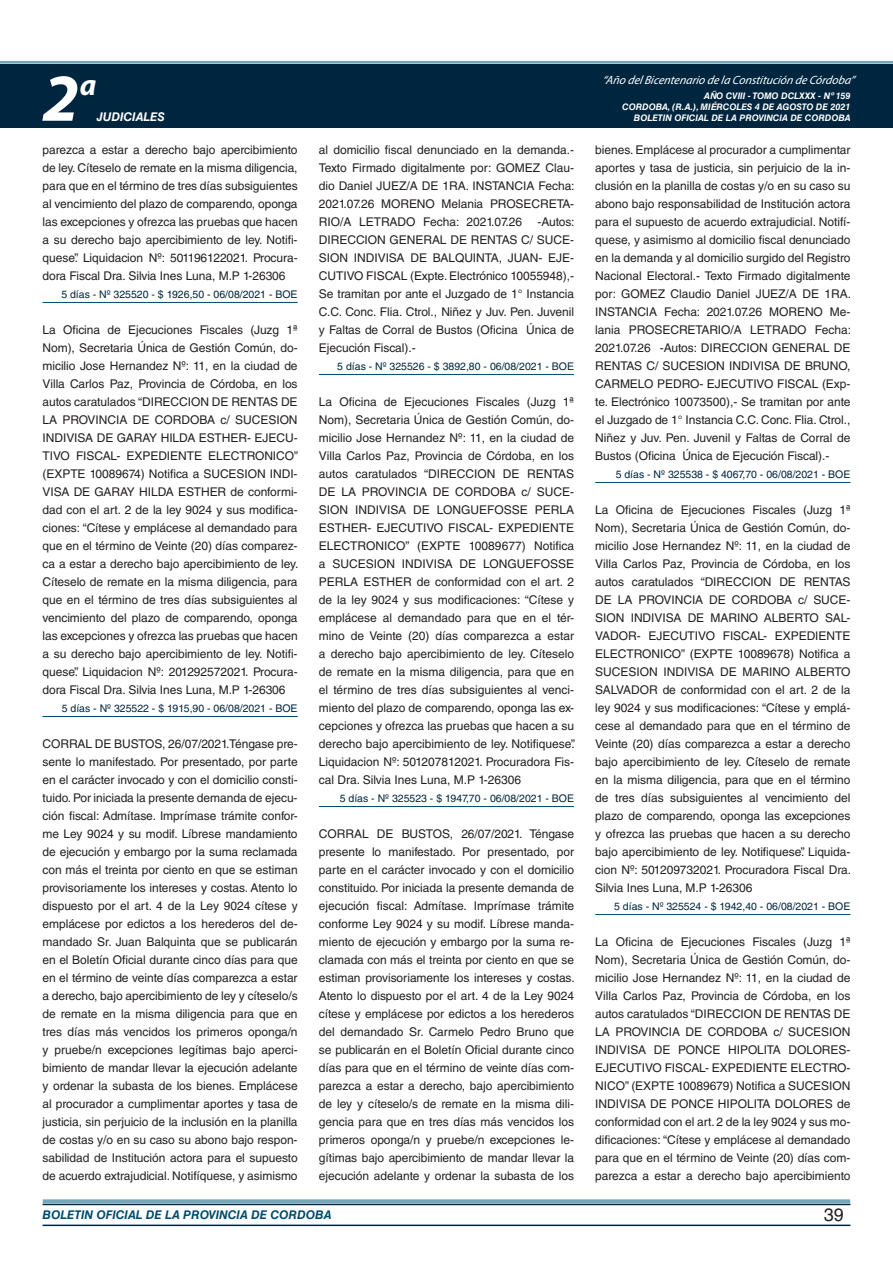
<style>
.page{position:relative;width:893px;height:1263px;background:#fff}
.page>*{position:absolute;margin:0;border:0;box-sizing:border-box;transform-origin:0 0}
.t1{font:italic 700 67.5px "Myriad Pro";color:#fff}
.t2{font:italic 700 30px "Myriad Pro";color:#fff}
.t3{font:18px "Helvetica LT Std";color:#231f20}
.t4{font:12px/18px "Helvetica LT Std";letter-spacing:-.005em;color:#231f20;text-align:justify}
.t5{font:italic 12px "Myriad Pro";color:#fff}
.t6{font:italic 700 12px "Helvetica LT Std";color:#004b6c}
.t7{font:italic 700 12px "Helvetica LT Std";color:#fff}
.t8{font:10.5px "Helvetica LT Std";color:#00263f}
.t9{font:italic 700 9px/10.8px "Helvetica LT Std";color:#fff;text-align:right}
</style>
<div class="page">
<div style="left:0;top:61px;width:893px;height:6px;background:#fff;opacity:.75"></div>
<div style="left:0;top:64px;width:893px;height:64px;background:#00263f"></div>
<hr style="left:43px;top:1224px;width:807px;height:2px;background:#00263f">
<div style="left:42px;top:1198px;width:809px;height:8px;background:#fff;opacity:.75"></div>
<hr style="left:43px;top:302px;width:255px;height:1px;background:#004b6c">
<hr style="left:43px;top:716px;width:255px;height:1px;background:#004b6c">
<hr style="left:319px;top:374px;width:255px;height:1px;background:#004b6c">
<hr style="left:319px;top:806px;width:255px;height:1px;background:#004b6c">
<hr style="left:595px;top:482px;width:255px;height:1px;background:#004b6c">
<hr style="left:595px;top:914px;width:255px;height:1px;background:#004b6c">
<p class="t5" style="left:603px;top:72px;width:254px">“Año delBicentenario de la Constitución de Córdoba”</p>
<h1 class="t1" style="left:43px;top:54px;width:38px">2</h1>
<h2 class="t2" style="left:80px;top:66px;width:18px">a</h2>
<p class="t9" style="left:622px;top:91px;width:230px">AÑO CVIII - TOMO DCLXXX - Nº 159<br>CORDOBA, (R.A.), MIÉRCOLES 4 DE AGOSTO DE 2021</p>
<p class="t7" style="left:97px;top:110px;width:70px">JUDICIALES</p>
<p class="t9" style="left:634px;top:112px;width:218px">BOLETIN OFICIAL DE LA PROVINCIA DE CORDOBA</p>
<p class="t4" style="left:43px;top:141px;width:257px">parezca a estar a derecho bajo apercibimiento de ley. Cíteselo de remate en la misma diligencia, para que en el término de tres días subsiguientes al vencimiento del plazo de comparendo, oponga las excepciones y ofrezca las pruebas que hacen a su derecho bajo apercibimiento de ley. Notifi&shy;quese”. Liquidacion Nº: 501196122021. Procura&shy;dora Fiscal Dra. Silvia Ines Luna, M.P 1-26306</p>
<p class="t8" style="left:61px;top:288px;width:238px">5 días - Nº 325520 - $ 1926,50 - 06/08/2021 - BOE</p>
<p class="t4" style="left:43px;top:321px;width:257px">La Oficina de Ejecuciones Fiscales (Juzg 1ª Nom), Secretaria Única de Gestión Común, do&shy;micilio Jose Hernandez Nº: 11, en la ciudad de Villa Carlos Paz, Provincia de Córdoba, en los autos caratulados “DIRECCION DE RENTAS DE LA PROVINCIA DE CORDOBA c/ SUCESION INDIVISA DE GARAY HILDA ESTHER- EJECU-TIVO FISCAL- EXPEDIENTE ELECTRONICO” (EXPTE 10089674) Notifica a SUCESION INDI-VISA DE GARAY HILDA ESTHER de conformi&shy;dad con el art. 2 de la ley 9024 y sus modifica&shy;ciones: “Cítese y emplácese al demandado para que en el término de Veinte (20) días comparez&shy;ca a estar a derecho bajo apercibimiento de ley.<br>Cíteselo de remate en la misma diligencia, para que en el término de tres días subsiguientes al vencimiento del plazo de comparendo, oponga las excepciones y ofrezca las pruebas que hacen a su derecho bajo apercibimiento de ley. Notifi&shy;quese”. Liquidacion Nº: 201292572021. Procura&shy;dora Fiscal Dra. Silvia Ines Luna, M.P 1-26306</p>
<p class="t8" style="left:62px;top:702px;width:237px">5 días - Nº 325522 - $ 1915,90 - 06/08/2021 - BOE</p>
<p class="t4" style="left:43px;top:735px;width:257px">CORRAL DE BUSTOS, 26/07/2021.Téngase pre&shy;sente lo manifestado. Por presentado, por parte en el carácter invocado y con el domicilio consti&shy;tuido. Por iniciada la presente demanda de ejecu&shy;ción fiscal: Admítase. Imprímase trámite confor&shy;me Ley 9024 y su modif. Líbrese mandamiento de ejecución y embargo por la suma reclamada con más el treinta por ciento en que se estiman provisoriamente los intereses y costas. Atento lo dispuesto por el art. 4 de la Ley 9024 cítese y emplácese por edictos a los herederos del de&shy;mandado Sr. Juan Balquinta que se publicarán en el Boletín Oficial durante cinco días para que en el término de veinte días comparezca a estar a derecho, bajo apercibimiento de ley y cíteselo/s de remate en la misma diligencia para que en tres días más vencidos los primeros oponga/n y pruebe/n excepciones legítimas bajo aperci&shy;bimiento de mandar llevar la ejecución adelante y ordenar la subasta de los bienes. Emplácese al procurador a cumplimentar aportes y tasa de justicia, sin perjuicio de la inclusión en la planilla de costas y/o en su caso su abono bajo respon&shy;sabilidad de Institución actora para el supuesto de acuerdo extrajudicial. Notifíquese, y asimismo</p>
<p class="t4" style="left:319px;top:141px;width:257px">al domicilio fiscal denunciado en la demanda.- Texto Firmado digitalmente por: GOMEZ Clau&shy;dio Daniel JUEZ/A DE 1RA. INSTANCIA Fecha:<br>2021.07.26 MORENO Melania PROSECRETA-RIO/A LETRADO Fecha: 2021.07.26</p>
<p class="t4" style="left:319px;top:213px;width:257px;text-indent:219px">-Autos:<br>DIRECCION GENERAL DE RENTAS C/ SUCE-SION INDIVISA DE BALQUINTA, JUAN- EJE-CUTIVO FISCAL (Expte. Electrónico 10055948),- Se tramitan por ante el Juzgado de 1° Instancia C.C. Conc. Flia. Ctrol., Niñez y Juv. Pen. Juvenil y Faltas de Corral de Bustos (Oficina Única de Ejecución Fiscal).-</p>
<p class="t8" style="left:337px;top:360px;width:238px">5 días - Nº 325526 - $ 3892,80 - 06/08/2021 - BOE</p>
<p class="t4" style="left:319px;top:393px;width:258px">La Oficina de Ejecuciones Fiscales (Juzg 1ª Nom), Secretaria Única de Gestión Común, do&shy;micilio Jose Hernandez Nº: 11, en la ciudad de Villa Carlos Paz, Provincia de Córdoba, en los autos caratulados “DIRECCION DE RENTAS DE LA PROVINCIA DE CORDOBA c/ SUCE-SION INDIVISA DE LONGUEFOSSE PERLA ESTHER- EJECUTIVO FISCAL- EXPEDIENTE ELECTRONICO” (EXPTE 10089677) Notifica a SUCESION INDIVISA DE LONGUEFOSSE PERLA ESTHER de conformidad con el art. 2 de la ley 9024 y sus modificaciones: “Cítese y emplácese al demandado para que en el tér&shy;mino de Veinte (20) días comparezca a estar a derecho bajo apercibimiento de ley. Cíteselo de remate en la misma diligencia, para que en el término de tres días subsiguientes al venci&shy;miento del plazo de comparendo, oponga las ex&shy;cepciones y ofrezca las pruebas que hacen a su derecho bajo apercibimiento de ley. Notifiquese”.<br>Liquidacion Nº: 501207812021. Procuradora Fis&shy;cal Dra. Silvia Ines Luna, M.P 1-26306</p>
<p class="t8" style="left:340px;top:792px;width:236px">5 días - Nº 325523 - $ 1947,70 - 06/08/2021 - BOE</p>
<p class="t4" style="left:319px;top:825px;width:257px">CORRAL DE BUSTOS, 26/07/2021. Téngase presente lo manifestado. Por presentado, por parte en el carácter invocado y con el domicilio constituido. Por iniciada la presente demanda de ejecución fiscal: Admítase. Imprímase trámite conforme Ley 9024 y su modif. Líbrese manda&shy;miento de ejecución y embargo por la suma re&shy;clamada con más el treinta por ciento en que se estiman provisoriamente los intereses y costas.<br>Atento lo dispuesto por el art. 4 de la Ley 9024 cítese y emplácese por edictos a los herederos del demandado Sr. Carmelo Pedro Bruno que se publicarán en el Boletín Oficial durante cinco días para que en el término de veinte días com&shy;parezca a estar a derecho, bajo apercibimiento de ley y cíteselo/s de remate en la misma dili&shy;gencia para que en tres días más vencidos los primeros oponga/n y pruebe/n excepciones le&shy;gítimas bajo apercibimiento de mandar llevar la ejecución adelante y ordenar la subasta de los</p>
<p class="t4" style="left:595px;top:141px;width:257px">bienes. Emplácese al procurador a cumplimentar aportes y tasa de justicia, sin perjuicio de la in&shy;clusión en la planilla de costas y/o en su caso su abono bajo responsabilidad de Institución actora para el supuesto de acuerdo extrajudicial. Notifí&shy;quese, y asimismo al domicilio fiscal denunciado en la demanda y al domicilio surgido del Registro Nacional Electoral.- Texto Firmado digitalmente por: GOMEZ Claudio Daniel JUEZ/A DE 1RA.<br>INSTANCIA Fecha: 2021.07.26 MORENO Me&shy;lania PROSECRETARIO/A LETRADO Fecha:<br>2021.07.26 -Autos: DIRECCION GENERAL DE RENTAS C/ SUCESION INDIVISA DE BRUNO, CARMELO PEDRO- EJECUTIVO FISCAL (Exp&shy;te. Electrónico 10073500),- Se tramitan por ante el Juzgado de 1° Instancia C.C. Conc. Flia. Ctrol., Niñez y Juv. Pen. Juvenil y Faltas de Corral de Bustos (Oficina Única de Ejecución Fiscal).-</p>
<p class="t8" style="left:616px;top:468px;width:236px">5 días - Nº 325538 - $ 4067,70 - 06/08/2021 - BOE</p>
<p class="t4" style="left:595px;top:501px;width:257px">La Oficina de Ejecuciones Fiscales (Juzg 1ª Nom), Secretaria Única de Gestión Común, do&shy;micilio Jose Hernandez Nº: 11, en la ciudad de Villa Carlos Paz, Provincia de Córdoba, en los autos caratulados “DIRECCION DE RENTAS DE LA PROVINCIA DE CORDOBA c/ SUCE-SION INDIVISA DE MARINO ALBERTO SAL-VADOR- EJECUTIVO FISCAL- EXPEDIENTE ELECTRONICO” (EXPTE 10089678) Notifica a SUCESION INDIVISA DE MARINO ALBERTO SALVADOR de conformidad con el art. 2 de la ley 9024 y sus modificaciones: “Cítese y emplá&shy;cese al demandado para que en el término de Veinte (20) días comparezca a estar a derecho bajo apercibimiento de ley. Cíteselo de remate en la misma diligencia, para que en el término de tres días subsiguientes al vencimiento del plazo de comparendo, oponga las excepciones y ofrezca las pruebas que hacen a su derecho bajo apercibimiento de ley. Notifiquese”. Liquida&shy;cion Nº: 501209732021. Procuradora Fiscal Dra.<br>Silvia Ines Luna, M.P 1-26306</p>
<p class="t8" style="left:614px;top:900px;width:238px">5 días - Nº 325524 - $ 1942,40 - 06/08/2021 - BOE</p>
<p class="t4" style="left:595px;top:933px;width:257px">La Oficina de Ejecuciones Fiscales (Juzg 1ª Nom), Secretaria Única de Gestión Común, do&shy;micilio Jose Hernandez Nº: 11, en la ciudad de Villa Carlos Paz, Provincia de Córdoba, en los autos caratulados “DIRECCION DE RENTAS DE LA PROVINCIA DE CORDOBA c/ SUCESION INDIVISA DE PONCE HIPOLITA DOLORES-EJECUTIVO FISCAL- EXPEDIENTE ELECTRO-NICO” (EXPTE 10089679) Notifica a SUCESION INDIVISA DE PONCE HIPOLITA DOLORES de conformidad con el art. 2 de la ley 9024 y sus mo&shy;dificaciones: “Cítese y emplácese al demandado para que en el término de Veinte (20) días com&shy;parezca a estar a derecho bajo apercibimiento</p>
<p class="t6" style="left:43px;top:1208px;width:290px">BOLETIN OFICIAL DE LA PROVINCIA DE CORDOBA</p>
<h3 class="t3" style="left:824px;top:1204px;width:22px">39</h3>
</div>
